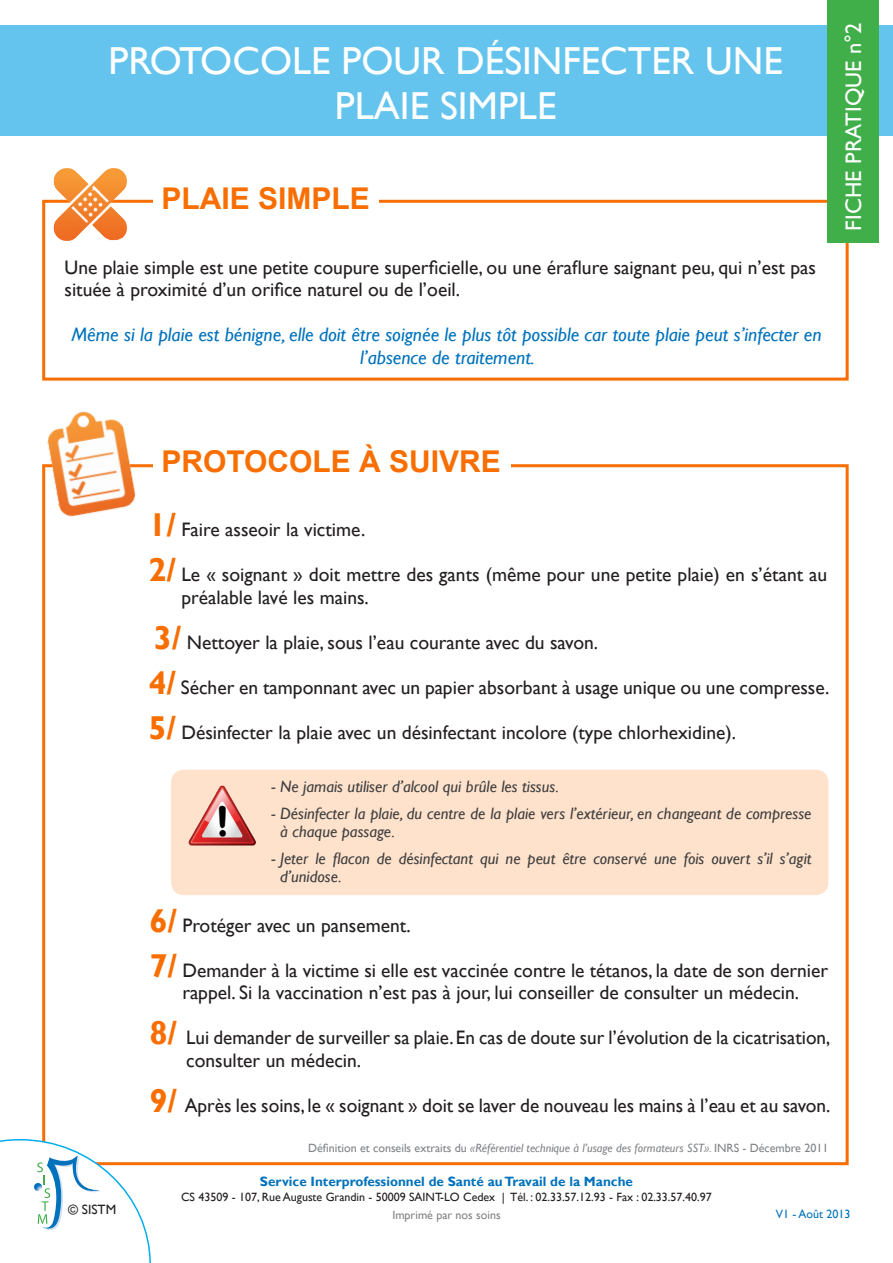
<style>
.page{position:relative;width:893px;height:1263px;background:#fff}
.page>*{position:absolute;margin:0;border:0;box-sizing:border-box;transform-origin:0 0}
.t1{font:39px/45px "Gill Sans";color:#fff;text-align:center}
.t2{font:700 30px "Arial";color:#f86e01}
.t3{font:22.5px "Gill Sans";letter-spacing:.005em;color:#fff}
.t4{font:19.5px/22.5px "Gill Sans";color:#231f20}
.t5{font:italic 19.5px/22.5px "Gill Sans";color:#0072bc;text-align:center}
.t6{font:italic 16.5px/18px "Gill Sans";color:#3e3e3f}
.t7{font:700 13.5px "Gill Sans";color:#0072bc}
.t8{font:13.5px "Gill Sans";color:#231f20}
.t9{font:12px "Gill Sans";color:#808285}
.t10{font:12px "Gill Sans";color:#231f20}
.t11{font:12px "Gill Sans";color:#0072bc}
.s1{font-weight:700;font-size:33px;color:#f86e01}
.s2{font-style:italic}
</style>
<div class="page">
<div style="left:42px;top:200px;width:807px;height:181px;border:3px solid #f86e01"></div>
<div style="left:171px;top:770px;width:657px;height:125px;background:#fee2cc;border-radius:13px"></div>
<div style="left:0;top:26px;width:893px;height:110px;background:#65c4ed"></div>
<img style="left:188px;top:785px;width:69px;height:61px">
<div style="left:828px;top:0;width:51px;height:242px;background:#40ae49"></div>
<div style="left:153px;top:187px;width:225px;height:27px;background:#fff"></div>
<img style="left:47px;top:168px;width:83px;height:74px">
<img style="left:43px;top:411px;width:96px;height:108px">
<svg style="left:0;top:1138px;width:152px;height:125px"></svg>
<p class="t1" style="left:109px;top:39px;width:676px">PROTOCOLE POUR DÉSINFECTER UNE<br>PLAIE SIMPLE</p>
<p class="t2" style="left:161px;top:178px;width:210px">PLAIE SIMPLE</p>
<p class="t4" style="left:65px;top:256px;width:753px">Une plaie simple est une petite coupure superficielle, ou une éraflure saignant peu, qui n’est pas située à proximité d’un orifice naturel ou de l’oeil.</p>
<p class="t5" style="left:71px;top:324px;width:752px">Même si la plaie est bénigne, elle doit être soignée le plus tôt possible car toute plaie peut s’infecter en l’absence de traitement.</p>
<p class="t3" style="left:840px;top:231px;width:210px;rotate:-90deg">FICHE PRATIQUE n°2</p>
<p class="t2" style="left:161px;top:441px;width:341px">PROTOCOLE À SUIVRE</p>
<p class="t4" style="left:149px;top:519px;width:218px"><span class="s1">1/</span> Faire asseoir la victime.</p>
<p class="t4" style="left:181px;top:564px;width:647px;text-indent:-33px"><span class="s1">2/</span> Le « soignant » doit mettre des gants (même pour une petite plaie) en s’étant au préalable lavé les mains.</p>
<p class="t4" style="left:154px;top:631px;width:446px"><span class="s1">3/</span> Nettoyer la plaie, sous l’eau courante avec du savon.</p>
<p class="t4" style="left:149px;top:676px;width:682px"><span class="s1">4/</span> Sécher en tamponnant avec un papier absorbant à usage unique ou une compresse.</p>
<p class="t4" style="left:149px;top:721px;width:589px"><span class="s1">5/</span> Désinfecter la plaie avec un désinfectant incolore (type chlorhexidine).</p>
<p class="t6" style="left:271px;top:778px;width:289px">- Ne jamais utiliser d’alcool qui brûle les tissus.</p>
<p class="t6" style="left:280px;top:805px;width:533px;text-indent:-9px">- Désinfecter la plaie, du centre de la plaie vers l’extérieur, en changeant de compresse à chaque passage.</p>
<p class="t6" style="left:280px;top:850px;width:533px;text-indent:-9px">- Jeter le flacon de désinfectant qui ne peut être conservé une fois ouvert s’il s’agit d’unidose.</p>
<p class="t4" style="left:150px;top:914px;width:263px"><span class="s1">6/</span> Protéger avec un pansement.</p>
<p class="t4" style="left:150px;top:959px;width:680px;text-align:center"><span class="s1">7/</span> Demander à la victime si elle est vaccinée contre le tétanos, la date de son dernier rappel. Si la vaccination n’est pas à jour, lui conseiller de consulter un médecin.</p>
<p class="t4" style="left:186px;top:1027px;width:646px;text-indent:-37px"><span class="s1">8/</span> Lui demander de surveiller sa plaie. En cas de doute sur l’évolution de la cicatrisation, consulter un médecin.</p>
<p class="t4" style="left:150px;top:1094px;width:682px"><span class="s1">9/</span> Après les soins, le « soignant » doit se laver de nouveau les mains à l’eau et au savon.</p>
<p class="t9" style="left:308px;top:1141px;width:522px">Définition et conseils extraits du <span class="s2">«Référentiel technique à l’usage des formateurs SST».</span> INRS - Décembre 2011</p>
<p class="t8" style="left:68px;top:1201px;width:50px">© SISTM</p>
<p class="t7" style="left:260px;top:1173px;width:374px">Service Interprofessionnel de Santé au Travail de la Manche</p>
<p class="t10" style="left:181px;top:1190px;width:532px">CS 43509 - 107, Rue Auguste Grandin - 50009 SAINT-LO Cedex | Tél. : 02.33.57.12.93 - Fax : 02.33.57.40.97</p>
<p class="t9" style="left:392px;top:1208px;width:110px">Imprimé par nos soins</p>
<p class="t11" style="left:776px;top:1207px;width:76px">V1 - Août 2013</p>
</div>
